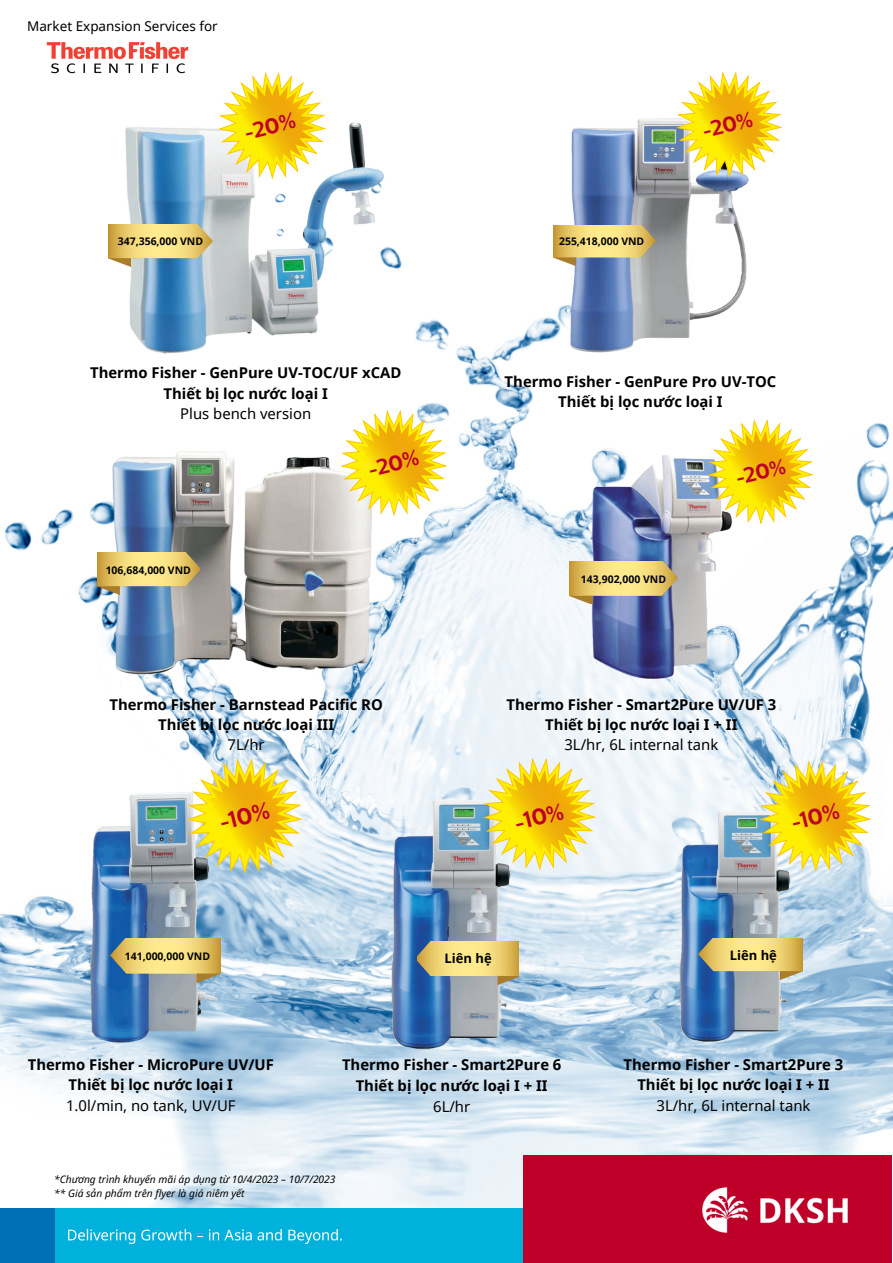
<style>
.page{position:relative;width:893px;height:1263px;background:#fff}
.page>*{position:absolute;margin:0;border:0;box-sizing:border-box;transform-origin:0 0}
.t1{font:700 23.1px "Blacker Sans Pro";color:#be0028}
.t2{font:700 22.65px "Blacker Sans Pro";color:#be0028}
.t3{font:700 22.27px "Blacker Sans Pro";color:#be0028}
.t4{font:700 21.6px "Blacker Sans Pro";color:#be0028}
.t5{font:700 21.38px "Blacker Sans Pro";color:#be0028}
.t6{font:700 21.23px "Blacker Sans Pro";color:#be0028}
.t7{font:700 21.08px "Blacker Sans Pro";color:#be0028}
.t8{font:700 14.85px/20.2px "Noto Sans";color:#000;text-align:center}
.t9{font:14.85px "Noto Sans";color:#000}
.t10{font:13.5px "Noto Sans";color:#000}
.t11{font:700 12.98px "Noto Sans";color:#000}
.t12{font:700 10.43px "Noto Sans";color:#000}
.t13{font:italic 10.27px/14.1px "Noto Sans";color:#000}
</style>
<div class="page">
<img style="left:0;top:47px;width:893px;height:1216px">
<div style="left:0;top:1209px;width:571px;height:54px;background:#00b1db"></div>
<div style="left:0;top:1209px;width:54px;height:54px;background:#0070b6"></div>
<img style="left:69px;top:1229px;width:273px;height:15px">
<div style="left:524px;top:1155px;width:368px;height:107px;background:#be0028"></div>
<img style="left:702px;top:1187px;width:145px;height:45px">
<img style="left:46px;top:42px;width:142px;height:32px">
<img style="left:555px;top:453px;width:181px;height:229px">
<img style="left:569px;top:561px;width:109px;height:42px">
<img style="left:568px;top:116px;width:184px;height:239px">
<img style="left:554px;top:225px;width:101px;height:40px">
<img style="left:83px;top:431px;width:307px;height:255px">
<svg style="left:319px;top:389px;width:149px;height:148px"></svg>
<img style="left:97px;top:552px;width:103px;height:42px">
<img style="left:119px;top:115px;width:302px;height:241px">
<img style="left:109px;top:224px;width:103px;height:42px">
<svg style="left:687px;top:398px;width:147px;height:147px"></svg>
<svg style="left:197px;top:51px;width:150px;height:149px"></svg>
<svg style="left:655px;top:51px;width:148px;height:147px"></svg>
<img style="left:74px;top:788px;width:149px;height:257px">
<svg style="left:164px;top:735px;width:161px;height:161px"></svg>
<img style="left:111px;top:939px;width:110px;height:43px">
<img style="left:362px;top:776px;width:171px;height:296px">
<img style="left:418px;top:941px;width:100px;height:43px">
<img style="left:652px;top:788px;width:159px;height:275px">
<img style="left:699px;top:938px;width:104px;height:41px">
<svg style="left:737px;top:738px;width:156px;height:156px"></svg>
<svg style="left:461px;top:735px;width:157px;height:157px"></svg>
<p class="t10" style="left:27px;top:16px;width:192px">Market Expansion Services for</p>
<h3 class="t4" style="left:242px;top:119px;width:53px;rotate:-14deg">-20%</h3>
<h3 class="t6" style="left:700px;top:118px;width:52px;rotate:-14deg">-20%</h3>
<p class="t12" style="left:118px;top:234px;width:87px">347,356,000 VND</p>
<p class="t12" style="left:559px;top:234px;width:87px">255,418,000 VND</p>
<p class="t8" style="left:90px;top:363px;width:313px">Thermo Fisher - GenPure UV-TOC/UF xCAD<br>Thiết bị lọc nước loại I</p>
<p class="t9" style="left:180px;top:403px;width:132px">Plus bench version</p>
<p class="t12" style="left:106px;top:562px;width:87px">106,684,000 VND</p>
<h3 class="t5" style="left:366px;top:457px;width:53px;rotate:-14deg">-20%</h3>
<p class="t8" style="left:109px;top:694px;width:275px">Thermo Fisher - Barnstead Pacific RO<br>Thiết bị lọc nước loại III</p>
<p class="t9" style="left:228px;top:735px;width:39px">7L/hr</p>
<h1 class="t1" style="left:217px;top:808px;width:52px;rotate:-14deg">-10%</h1>
<p class="t8" style="left:504px;top:371px;width:273px">Thermo Fisher - GenPure Pro UV-TOC<br>Thiết bị lọc nước loại I</p>
<p class="t12" style="left:581px;top:572px;width:87px">143,902,000 VND</p>
<h3 class="t7" style="left:733px;top:465px;width:52px;rotate:-14deg">-20%</h3>
<p class="t8" style="left:506px;top:694px;width:271px">Thermo Fisher - Smart2Pure UV/UF 3<br>Thiết bị lọc nước loại I + II</p>
<p class="t9" style="left:564px;top:735px;width:155px">3L/hr, 6L internal tank</p>
<h2 class="t2" style="left:512px;top:809px;width:51px;rotate:-14deg">-10%</h2>
<h3 class="t3" style="left:788px;top:809px;width:50px;rotate:-14deg">-10%</h3>
<p class="t12" style="left:125px;top:949px;width:87px">141,000,000 VND</p>
<p class="t11" style="left:444px;top:949px;width:49px">Liên hệ</p>
<p class="t11" style="left:730px;top:946px;width:49px">Liên hệ</p>
<p class="t8" style="left:28px;top:1054px;width:248px">Thermo Fisher - MicroPure UV/UF<br>Thiết bị lọc nước loại I</p>
<p class="t9" style="left:66px;top:1095px;width:171px">1.0l/min, no tank, UV/UF</p>
<p class="t8" style="left:342px;top:1054px;width:221px;line-height:20.7px">Thermo Fisher - Smart2Pure 6<br>Thiết bị lọc nước loại I + II</p>
<p class="t9" style="left:433px;top:1096px;width:39px">6L/hr</p>
<p class="t13" style="left:54px;top:1172px;width:283px">*Chương trình khuyến mãi áp dụng từ 10/4/2023 – 10/7/2023 ** Giá sản phẩm trên flyer là giá niêm yết</p>
<p class="t8" style="left:623px;top:1054px;width:221px">Thermo Fisher - Smart2Pure 3<br>Thiết bị lọc nước loại I + II</p>
<p class="t9" style="left:656px;top:1095px;width:155px">3L/hr, 6L internal tank</p>
</div>
